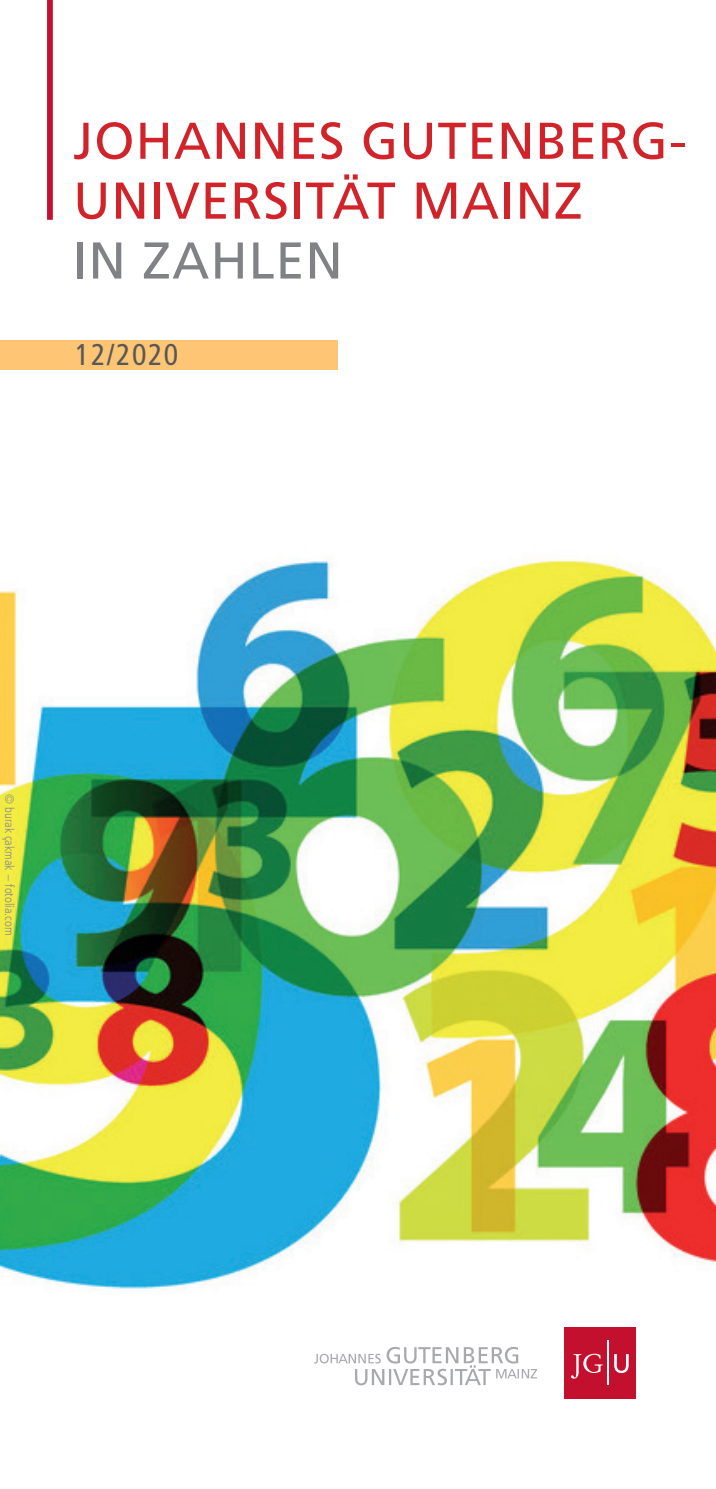
<style>
.page{position:relative;width:716px;height:1489px;background:#fff}
.page>*{position:absolute;margin:0;border:0;box-sizing:border-box;transform-origin:0 0}
.t1{font:51.75px/59.8px "Frutiger LT Pro";letter-spacing:.02em;color:#d1232a}
.t2{font:51.75px "Frutiger LT Pro";letter-spacing:.02em;color:#808285}
.t3{font:condensed 30px "Frutiger LT Com";letter-spacing:.05em;color:#57585a}
.t4{font:300 condensed 12.5px "Frutiger LT Com";color:#8a8c8f}
</style>
<div class="page">
<img style="left:0;top:340px;width:716px;height:950px">
<div style="left:0;top:340px;width:337px;height:29px;background:#fdc574"></div>
<svg style="left:314px;top:1347px;width:223px;height:38px"></svg>
<div style="left:565px;top:1327px;width:71px;height:71px;background:#c3102e"></div>
<svg style="left:571px;top:1353px;width:31px;height:25px"></svg>
<svg style="left:614px;top:1354px;width:14px;height:18px"></svg>
<hr style="left:607px;top:1340px;width:2px;height:44px;background:#fff">
<div style="left:47px;top:0;width:6px;height:220px;background:#c3102e"></div>
<p class="t1" style="left:73px;top:111px;width:614px">JOHANNES GUTENBERG-<br>UNIVERSITÄT MAINZ</p>
<p class="t2" style="left:73px;top:230px;width:271px">IN ZAHLEN</p>
<p class="t3" style="left:75px;top:337px;width:105px">12/2020</p>
<p class="t4" style="left:17px;top:794px;width:143px;rotate:90deg">© burak çakmak − fotolia.com</p>
</div>
